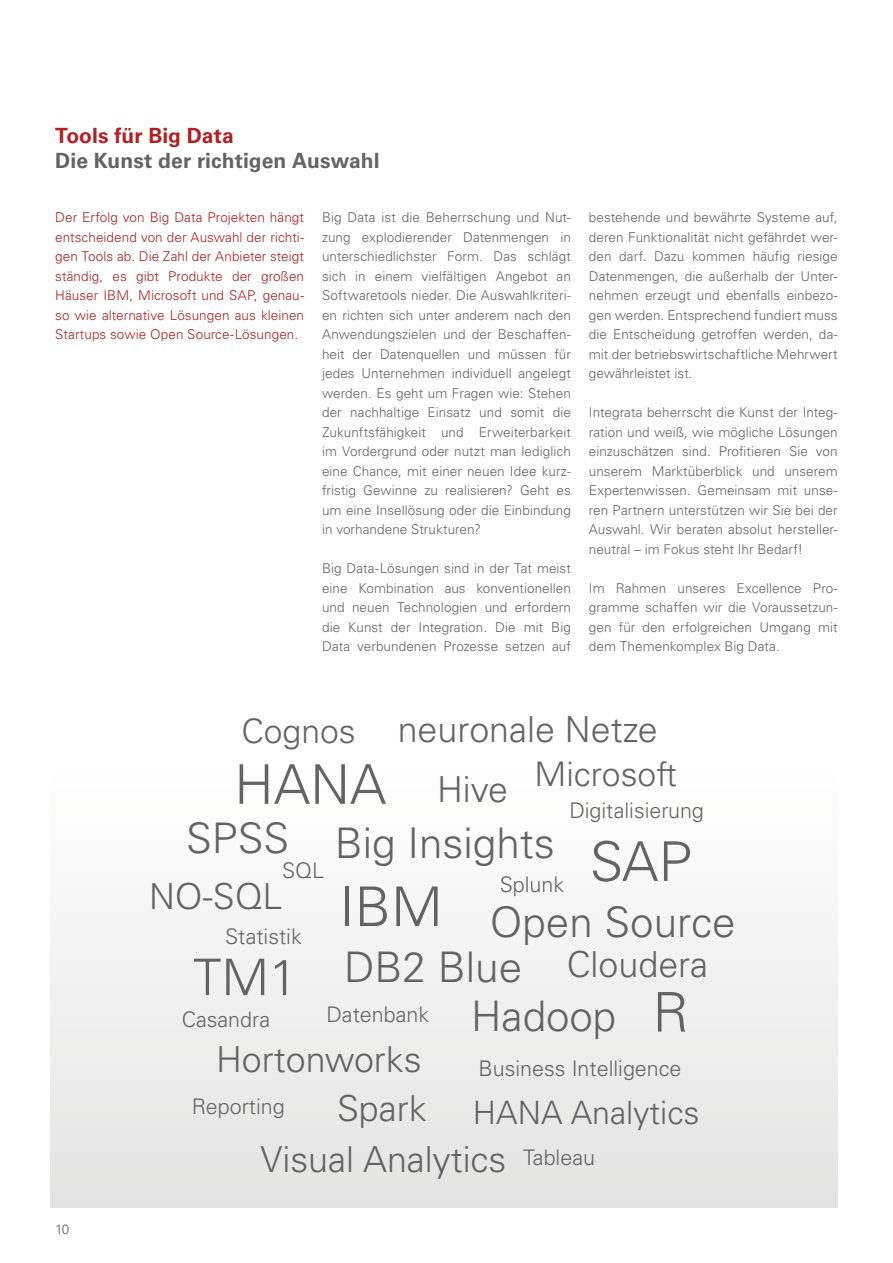
<style>
.page{position:relative;width:893px;height:1263px;background:#fff}
.page>*{position:absolute;margin:0;border:0;box-sizing:border-box;transform-origin:0 0}
.t1{font:300 54.75px "Univers LT Std";color:#646363}
.t2{font:300 42.15px "Univers LT Std";color:#646363}
.t3{font:300 35.85px "Univers LT Std";color:#646363}
.t4{font:300 33.75px "Univers LT Std";color:#646363}
.t5{font:300 32.25px "Univers LT Std";color:#646363}
.t6{font:300 21.45px "Univers LT Std";color:#646363}
.t7{font:700 21px "Univers LT Std";color:#646363}
.t8{font:700 21px "Univers LT Std";letter-spacing:.005em;color:#b51f1f}
.t9{font:300 13.5px/19.5px "Univers LT Std";letter-spacing:.005em;color:#646363;text-align:justify}
.t10{font:300 13.5px/19.5px "Univers LT Std";letter-spacing:.005em;color:#b51f1f;text-align:justify}
.s1{font-size:33.75px}
.s2{font-size:35.85px}
.s3{font-size:50.55px}
.s4{font-size:42.15px}
</style>
<div class="page">
<div style="left:51px;top:761px;width:787px;height:447px;background:linear-gradient(to right,#f1f1f1,#f1f1f1)"></div>
<h3 class="t8" style="left:55px;top:123px;width:180px">Tools für Big Data</h3>
<h3 class="t7" style="left:55px;top:149px;width:326px">Die Kunst der richtigen Auswahl</h3>
<p class="t10" style="left:55px;top:208px;width:250px">Der Erfolg von Big Data Projekten hängt entscheidend von der Auswahl der richti&shy;gen Tools ab. Die Zahl der Anbieter steigt ständig, es gibt Produkte der großen Häuser IBM, Microsoft und SAP, genau&shy;so wie alternative Lösungen aus kleinen Startups sowie Open Source-Lösungen.</p>
<p class="t9" style="left:322px;top:208px;width:250px">Big Data ist die Beherrschung und Nut&shy;zung explodierender Datenmengen in unterschiedlichster Form. Das schlägt sich in einem vielfältigen Angebot an Softwaretools nieder. Die Auswahlkriteri&shy;en richten sich unter anderem nach den Anwendungszielen und der Beschaffen&shy;heit der Datenquellen und müssen für jedes Unternehmen individuell angelegt werden. Es geht um Fragen wie: Stehen der nachhaltige Einsatz und somit die Zukunftsfähigkeit und Erweiterbarkeit im Vordergrund oder nutzt man lediglich eine Chance, mit einer neuen Idee kurz&shy;fristig Gewinne zu realisieren? Geht es um eine Insellösung oder die Einbindung in vorhandene Strukturen?</p>
<p class="t9" style="left:322px;top:559px;width:250px">Big Data-Lösungen sind in der Tat meist eine Kombination aus konventionellen und neuen Technologien und erfordern die Kunst der Integration. Die mit Big Data verbundenen Prozesse setzen auf</p>
<p class="t9" style="left:589px;top:208px;width:250px">bestehende und bewährte Systeme auf, deren Funktionalität nicht gefährdet wer&shy;den darf. Dazu kommen häufig riesige Datenmengen, die außerhalb der Unter&shy;nehmen erzeugt und ebenfalls einbezo&shy;gen werden. Entsprechend fundiert muss die Entscheidung getroffen werden, da&shy;mit der betriebswirtschaftliche Mehrwert gewährleistet ist.</p>
<p class="t9" style="left:589px;top:403px;width:250px">Integrata beherrscht die Kunst der Integ&shy;ration und weiß, wie mögliche Lösungen einzuschätzen sind. Profitieren Sie von unserem Marktüberblick und unserem Expertenwissen. Gemeinsam mit unse&shy;ren Partnern unterstützen wir Sie bei der Auswahl. Wir beraten absolut hersteller&shy;neutral – im Fokus steht Ihr Bedarf!</p>
<p class="t9" style="left:589px;top:578px;width:250px">Im Rahmen unseres Excellence Pro&shy;gramme schaffen wir die Voraussetzun&shy;gen für den erfolgreichen Umgang mit dem Themenkomplex Big Data.</p>
<h3 class="t3" style="left:241px;top:708px;width:418px"><span class="s1">Cognos</span> neuronale Netze</h3>
<h3 class="t4" style="left:534px;top:753px;width:144px">Microsoft</h3>
<h1 class="t1" style="left:234px;top:751px;width:275px">HANA <span class="s2">Hive</span></h1>
<h3 class="t6" style="left:569px;top:797px;width:136px">Digitalisierung</h3>
<h2 class="t2" style="left:186px;top:817px;width:370px">SPSS Big Insights</h2>
<h1 class="t1" style="left:590px;top:828px;width:104px">SAP</h1>
<h3 class="t6" style="left:282px;top:857px;width:43px">SQL</h3>
<h3 class="t6" style="left:500px;top:871px;width:66px">Splunk</h3>
<h3 class="t3" style="left:149px;top:874px;width:135px">NO-SQL</h3>
<h3 class="t6" style="left:225px;top:924px;width:78px">Statistik</h3>
<h2 class="t2" style="left:339px;top:896px;width:398px"><sup>IBM</sup> Open Source</h2>
<h3 class="t3" style="left:193px;top:943px;width:516px"><span class="s3">TM1</span> <span class="s4">DB2 Blue</span> Cloudera</h3>
<h3 class="t6" style="left:326px;top:1001px;width:104px">Datenbank</h3>
<h1 class="t1" style="left:652px;top:979px;width:38px">R</h1>
<h2 class="t2" style="left:471px;top:991px;width:147px">Hadoop</h2>
<h3 class="t6" style="left:182px;top:1006px;width:90px">Casandra</h3>
<h3 class="t3" style="left:216px;top:1037px;width:207px">Hortonworks</h3>
<h3 class="t6" style="left:478px;top:1056px;width:205px">Business Intelligence</h3>
<h3 class="t6" style="left:192px;top:1094px;width:94px">Reporting</h3>
<h3 class="t3" style="left:337px;top:1087px;width:91px">Spark</h3>
<h3 class="t5" style="left:473px;top:1093px;width:228px">HANA Analytics</h3>
<p class="t9" style="left:55px;top:1220px;width:15px">10</p>
<h3 class="t3" style="left:261px;top:1137px;width:247px">Visual Analytics</h3>
<h3 class="t6" style="left:523px;top:1144px;width:74px">Tableau</h3>
</div>
